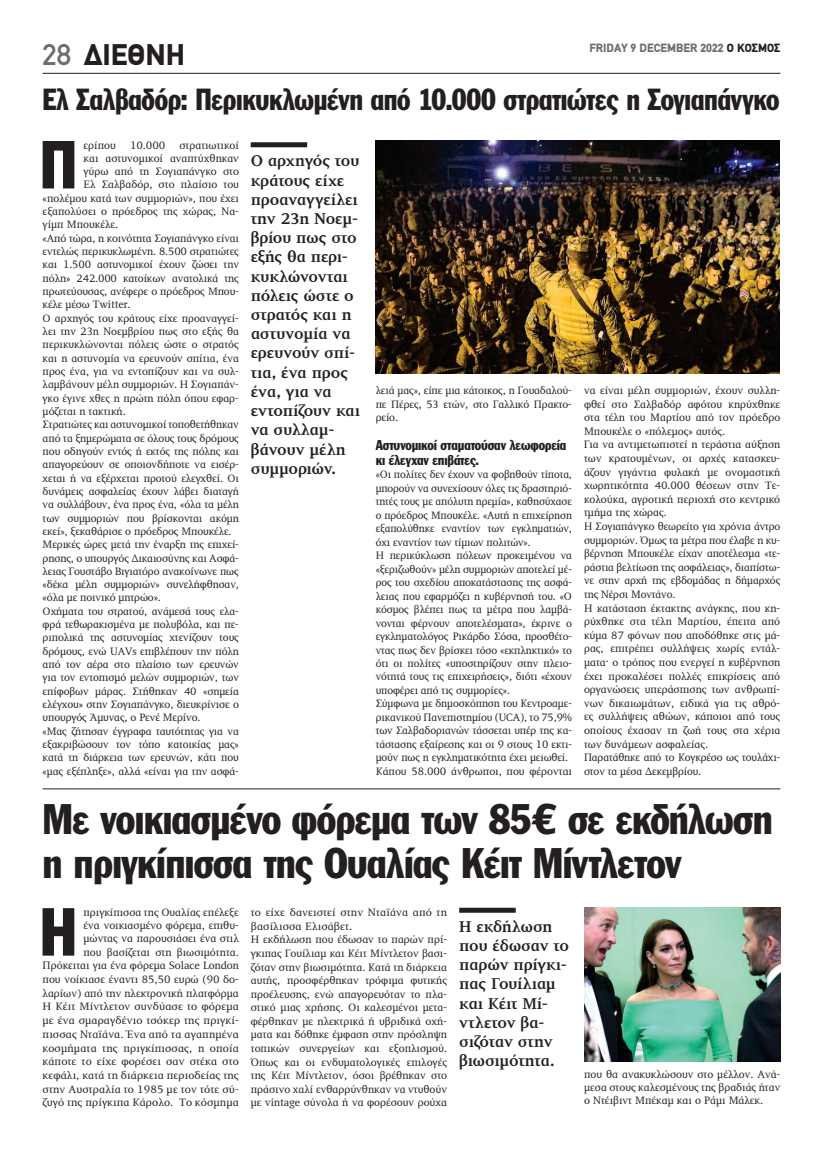
<style>
.page{position:relative;width:823px;height:1149px;background:#fff}
.page>*{position:absolute;margin:0;border:0;box-sizing:border-box;transform-origin:0 0}
.t1{font:66.6px "Franklin Gothic Greek Cond";color:#231f20}
.t2{font:42px/44px "Franklin Gothic Greek Cond";letter-spacing:-.02em;color:#231f20}
.t3{font:30px "Franklin Gothic Greek Cond";letter-spacing:-.01em;color:#231f20}
.t4{font:900 30px "PF Din Text";color:#231f20}
.t5{font:700 16px/19.2px "PF Diplomat";letter-spacing:-.015em;color:#231f20}
.t6{font:14px/15.2px "Franklin Gothic Greek Cond";letter-spacing:-.01em;color:#231f20}
.t7{font:900 12px "PF Din Text";color:#6c6d70}
.t8{font:11px/13.6px "PF Diplomat";letter-spacing:-.01em;color:#231f20}
.t9{font:11px/13.6px "PF Diplomat";letter-spacing:.01em;color:#231f20;text-align:right}
.s1{color:#231f20}
.s2{font-weight:500;color:#6c6d70}
</style>
<div class="page">
<hr style="left:43px;top:73px;width:737px;height:1px;background:#231f20">
<div style="left:459px;top:907px;width:56px;height:5px;background:#231f20"></div>
<img style="left:584px;top:907px;width:196px;height:153px">
<hr style="left:43px;top:788px;width:737px;height:1px;background:#231f20">
<div style="left:250px;top:142px;width:57px;height:5px;background:#231f20"></div>
<img style="left:375px;top:140px;width:404px;height:233px">
<h3 class="t4" style="left:112px;top:37px;width:127px">ΑΦΗΜΙΣΗ</h3>
<p class="t7" style="left:589px;top:40px;width:192px">FRIDAY 9 DECEMBER 2022 <span class="s1">Ο ΚΟΣΜΟΣ</span></p>
<h3 class="t4" style="left:43px;top:37px;width:144px"><span class="s2">28</span> ΔΙΕΘΝΗ</h3>
<h3 class="t3" style="left:43px;top:82px;width:738px">Ελ Σαλβαδόρ: Περικυκλωμένη από 10.000 στρατιώτες η Σογιαπάνγκο</h3>
<h1 class="t1" style="left:40px;top:127px;width:39px">Π</h1>
<p class="t8" style="left:84px;top:139px;width:34px">ερίπου</p>
<p class="t8" style="left:130px;top:139px;width:36px">10.000</p>
<p class="t8" style="left:179px;top:139px;width:61px">στρατιωτικοί</p>
<p class="t8" style="left:84px;top:152px;width:157px">και αστυνομικοί αναπτύχθηκαν</p>
<p class="t8" style="left:84px;top:165px;width:157px">γύρω από τη Σογιαπάνγκο στο</p>
<p class="t8" style="left:84px;top:178px;width:157px">Ελ Σαλβαδόρ, στο πλαίσιο του</p>
<p class="t8" style="left:43px;top:191px;width:198px">«πολέμου κατά των συμμοριών», που έχει</p>
<p class="t8" style="left:43px;top:205px;width:198px">εξαπολύσει ο πρόεδρος της χώρας, Να-</p>
<p class="t8" style="left:43px;top:218px;width:77px">γίμπ Μπουκέλε.</p>
<p class="t8" style="left:43px;top:231px;width:198px">«Από τώρα, η κοινότητα Σογιαπάνγκο είναι</p>
<p class="t8" style="left:43px;top:245px;width:198px">εντελώς περικυκλωμένη. 8.500 στρατιώτες</p>
<p class="t8" style="left:43px;top:258px;width:198px">και 1.500 αστυνομικοί έχουν ζώσει την</p>
<p class="t8" style="left:43px;top:271px;width:198px">πόλη» 242.000 κατοίκων ανατολικά της</p>
<p class="t8" style="left:43px;top:285px;width:198px">πρωτεύουσας, ανέφερε ο πρόεδρος Μπου-</p>
<p class="t8" style="left:43px;top:298px;width:89px">κέλε μέσω Twitter.</p>
<p class="t8" style="left:43px;top:311px;width:198px">Ο αρχηγός του κράτους είχε προαναγγεί-</p>
<p class="t8" style="left:43px;top:325px;width:198px">λει την 23η Νοεμβρίου πως στο εξής θα</p>
<p class="t8" style="left:43px;top:338px;width:198px">περικυκλώνονται πόλεις ώστε ο στρατός</p>
<p class="t8" style="left:43px;top:351px;width:198px">και η αστυνομία να ερευνούν σπίτια, ένα</p>
<p class="t8" style="left:43px;top:364px;width:198px">προς ένα, για να εντοπίζουν και να συλ-</p>
<p class="t8" style="left:43px;top:378px;width:198px">λαμβάνουν μέλη συμμοριών. Η Σογιαπάν-</p>
<p class="t8" style="left:43px;top:391px;width:198px">γκο έγινε χθες η πρώτη πόλη όπου εφαρ-</p>
<p class="t8" style="left:43px;top:404px;width:84px">μόζεται η τακτική.</p>
<p class="t8" style="left:43px;top:418px;width:198px">Στρατιώτες και αστυνομικοί τοποθετήθηκαν</p>
<p class="t8" style="left:43px;top:431px;width:198px">από τα ξημερώματα σε όλους τους δρόμους</p>
<p class="t8" style="left:43px;top:444px;width:198px">που οδηγούν εντός ή εκτός της πόλης και</p>
<p class="t8" style="left:43px;top:458px;width:198px">απαγορεύουν σε οποιονδήποτε να εισέρ-</p>
<p class="t8" style="left:43px;top:471px;width:198px">χεται ή να εξέρχεται προτού ελεγχθεί. Οι</p>
<p class="t8" style="left:43px;top:484px;width:198px">δυνάμεις ασφαλείας έχουν λάβει διαταγή</p>
<p class="t8" style="left:43px;top:498px;width:198px">να συλλάβουν, ένα προς ένα, «όλα τα μέλη</p>
<p class="t8" style="left:43px;top:511px;width:198px">των συμμοριών που βρίσκονται ακόμη</p>
<p class="t8" style="left:43px;top:524px;width:190px">εκεί», ξεκαθάρισε ο πρόεδρος Μπουκέλε.</p>
<p class="t8" style="left:43px;top:538px;width:198px">Μερικές ώρες μετά την έναρξη της επιχεί-</p>
<p class="t8" style="left:43px;top:551px;width:198px">ρησης, ο υπουργός Δικαιοσύνης και Ασφά-</p>
<p class="t8" style="left:43px;top:564px;width:198px">λειας Γουστάβο Βιγιατόρο ανακοίνωνε πως</p>
<p class="t8" style="left:43px;top:577px;width:198px">«δέκα μέλη συμμοριών» συνελήφθησαν,</p>
<p class="t8" style="left:43px;top:591px;width:120px">«όλα με ποινικό μητρώο».</p>
<p class="t8" style="left:43px;top:604px;width:198px">Οχήματα του στρατού, ανάμεσά τους ελα-</p>
<p class="t8" style="left:43px;top:617px;width:198px">φρά τεθωρακισμένα με πολυβόλα, και πε-</p>
<p class="t8" style="left:43px;top:631px;width:198px">ριπολικά της αστυνομίας χτενίζουν τους</p>
<p class="t8" style="left:43px;top:644px;width:198px">δρόμους, ενώ UAVs επιβλέπουν την πόλη</p>
<p class="t8" style="left:43px;top:657px;width:198px">από τον αέρα στο πλαίσιο των ερευνών</p>
<p class="t8" style="left:43px;top:671px;width:198px">για τον εντοπισμό μελών συμμοριών, των</p>
<p class="t8" style="left:43px;top:684px;width:198px">επίφοβων μάρας. Στήθηκαν 40 «σημεία</p>
<p class="t8" style="left:43px;top:697px;width:198px">ελέγχου» στην Σογιαπάνγκο, διευκρίνισε ο</p>
<p class="t8" style="left:43px;top:711px;width:159px">υπουργός Άμυνας, ο Ρενέ Μερίνο.</p>
<p class="t8" style="left:43px;top:724px;width:198px">«Μας ζήτησαν έγγραφα ταυτότητας για να</p>
<p class="t8" style="left:43px;top:737px;width:198px">εξακριβώσουν τον τόπο κατοικίας μας»</p>
<p class="t8" style="left:43px;top:751px;width:198px">κατά τη διάρκεια των ερευνών, κάτι που</p>
<p class="t8" style="left:43px;top:764px;width:198px">«μας εξέπληξε», αλλά «είναι για την ασφά-</p>
<h3 class="t5" style="left:250px;top:151px;width:111px">Ο αρχηγός του κράτους είχε προαναγγείλει την 23η Νοεμ&shy;βρίου πως στο εξής θα περι&shy;κυκλώνονται πόλεις ώστε ο στρατός και η αστυνομία να ερευνούν σπί&shy;τια, ένα προς ένα, για να εντοπίζουν και να συλλαμ&shy;βάνουν μέλη συμμοριών.</h3>
<p class="t8" style="left:375px;top:384px;width:198px;text-align:justify">λειά μας», είπε μια κάτοικος, η Γουαδαλού&shy;πε Πέρες, 53 ετών, στο Γαλλικό Πρακτο&shy;ρείο.</p>
<p class="t6" style="left:375px;top:437px;width:192px">Αστυνομικοί σταματούσαν λεωφορεία κι έλεγχαν επιβάτες.</p>
<p class="t8" style="left:375px;top:468px;width:198px">«Οι πολίτες δεν έχουν να φοβηθούν τίποτα, μπορούν να συνεχίσουν όλες τις δραστηριό&shy;τητές τους με απόλυτη ηρεμία», καθησύχασε ο πρόεδρος Μπουκέλε. «Αυτή η επιχείρηση εξαπολύθηκε εναντίον των εγκληματιών, όχι εναντίον των τίμιων πολιτών».<br>Η περικύκλωση πόλεων προκειμένου να «ξεριζωθούν» μέλη συμμοριών αποτελεί μέ&shy;ρος του σχεδίου αποκατάστασης της ασφά&shy;λειας που εφαρμόζει η κυβέρνησή του. «Ο κόσμος βλέπει πως τα μέτρα που λαμβά&shy;νονται φέρνουν αποτελέσματα», έκρινε ο εγκληματολόγος Ρικάρδο Σόσα, προσθέτο&shy;ντας πως δεν βρίσκει τόσο «εκπληκτικό» το ότι οι πολίτες «υποστηρίζουν στην πλειο&shy;νότητά τους τις επιχειρήσεις», διότι «έχουν υποφέρει από τις συμμορίες».<br>Σύμφωνα με δημοσκόπηση του Κεντροαμε&shy;ρικανικού Πανεπιστημίου (UCA), το 75,9% των Σαλβαδοριανών τάσσεται υπέρ της κα&shy;τάστασης εξαίρεσης και οι 9 στους 10 εκτι&shy;μούν πως η εγκληματικότητα έχει μειωθεί.<br>Κάπου 58.000 άνθρωποι, που φέρονται</p>
<p class="t8" style="left:583px;top:384px;width:198px">να είναι μέλη συμμοριών, έχουν συλλη&shy;φθεί στο Σαλβαδόρ αφότου κηρύχθηκε στα τέλη του Μαρτίου από τον πρόεδρο Μπουκέλε ο «πόλεμος» αυτός.<br>Για να αντιμετωπιστεί η τεράστια αύξηση των κρατουμένων, οι αρχές κατασκευ&shy;άζουν γιγάντια φυλακή με ονομαστική χωρητικότητα 40.000 θέσεων στην Τε&shy;κολούκα, αγροτική περιοχή στο κεντρικό τμήμα της χώρας.<br>Η Σογιαπάνγκο θεωρείτο για χρόνια άντρο συμμοριών. Όμως τα μέτρα που έλαβε η κυ&shy;βέρνηση Μπουκέλε είχαν αποτέλεσμα «τε&shy;ράστια βελτίωση της ασφάλειας», διαπίστω&shy;νε στην αρχή της εβδομάδας η δήμαρχός της Νέρσι Μοντάνο.<br>Η κατάσταση έκτακτης ανάγκης, που κη&shy;ρύχθηκε στα τέλη Μαρτίου, έπειτα από κύμα 87 φόνων που αποδόθηκε στις μά&shy;ρας, επιτρέπει συλλήψεις χωρίς εντάλ&shy;ματα· ο τρόπος που ενεργεί η κυβέρνηση έχει προκαλέσει πολλές επικρίσεις από οργανώσεις υπεράσπισης των ανθρωπί&shy;νων δικαιωμάτων, ειδικά για τις αθρό&shy;ες συλλήψεις αθώων, κάποιοι από τους οποίους έχασαν τη ζωή τους στα χέρια των δυνάμεων ασφαλείας.<br>Παρατάθηκε από το Κογκρέσο ως τουλάχι&shy;στον τα μέσα Δεκεμβρίου.</p>
<h2 class="t2" style="left:43px;top:796px;width:731px">Με νοικιασμένο φόρεμα των 85€ σε εκδήλωση η πριγκίπισσα της Ουαλίας Κέιτ Μίντλετον</h2>
<p class="t8" style="left:251px;top:905px;width:198px">το είχε δανειστεί στην Νταϊάνα από τη βασίλισσα Ελισάβετ.<br>Η εκδήλωση που έδωσαν το παρών πρί&shy;γκιπας Γουίλιαμ και Κέιτ Μίντλετον βασι&shy;ζόταν στην βιωσιμότητα. Κατά τη διάρκεια αυτής, προσφέρθηκαν τρόφιμα φυτικής προέλευσης, ενώ απαγορευόταν το πλα&shy;στικό μιας χρήσης. Οι καλεσμένοι μετα&shy;φέρθηκαν με ηλεκτρικά ή υβριδικά οχή&shy;ματα και δόθηκε έμφαση στην πρόσληψη τοπικών συνεργείων και εξοπλισμού.<br>Όπως και οι ενδυματολογικές επιλογές της Κέιτ Μίντλετον, όσοι βρέθηκαν στο πράσινο χαλί ενθαρρύνθηκαν να ντυθούν με vintage σύνολα ή να φορέσουν ρούχα</p>
<p class="t9" style="left:43px;top:905px;width:198px">πριγκίπισσα της Ουαλίας επέλεξε<br>ένα νοικιασμένο φόρεμα, επιθυ-<br>μώντας να παρουσιάσει ένα στιλ<br>που βασίζεται στη βιωσιμότητα.<br>Πρόκειται για ένα φόρεμα Solace London που νοίκιασε έναντι 85,50 ευρώ (90 δο&shy;λαρίων) από την ηλεκτρονική πλατφόρμα Η Κέιτ Μίντλετον συνδύασε το φόρεμα με ένα σμαραγδένιο τσόκερ της πριγκί&shy;πισσας Νταϊάνα. Ένα από τα αγαπημένα κοσμήματα της πριγκίπισσας, η οποία κάποτε το είχε φορέσει σαν στέκα στο κεφάλι, κατά τη διάρκεια περιοδείας της στην Αυστραλία το 1985 με τον τότε σύ&shy;ζυγό της πρίγκιπα Κάρολο. Το κόσμημα</p>
<h1 class="t1" style="left:40px;top:893px;width:39px">Η</h1>
<h3 class="t5" style="left:459px;top:916px;width:111px">Η εκδήλωση που έδωσαν το παρών πρίγκι&shy;πας Γουίλιαμ και Κέιτ Μί&shy;ντλετον βα&shy;σιζόταν στην βιωσιμότητα.</h3>
<p class="t8" style="left:583px;top:1067px;width:198px;line-height:13.2px;text-align:justify">που θα ανακυκλώσουν στο μέλλον. Ανά&shy;μεσα στους καλεσμένους της βραδιάς ήταν ο Ντέιβιντ Μπέκαμ και ο Ράμι Μάλεκ.</p>
</div>
